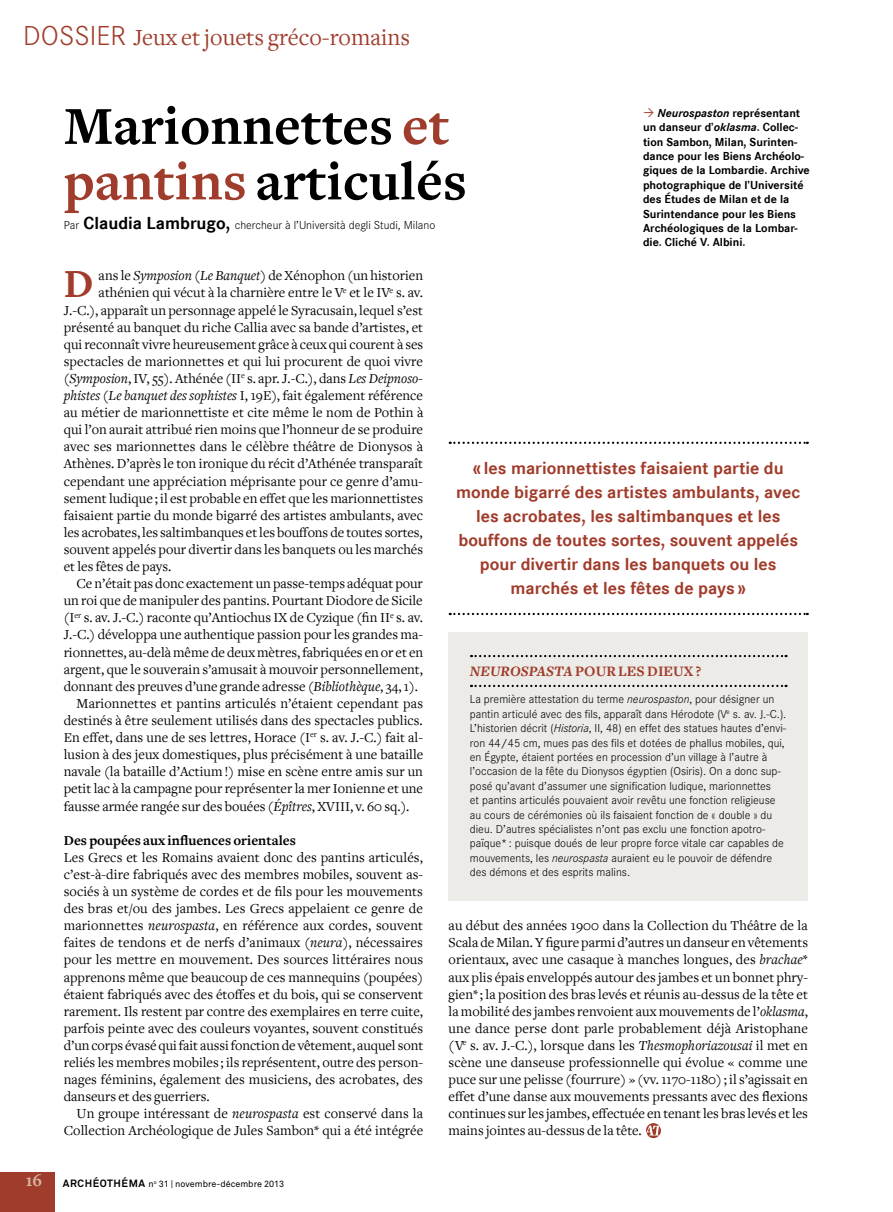
<style>
.page{position:relative;width:893px;height:1212px;background:#fff}
.page>*{position:absolute;margin:0;border:0;box-sizing:border-box;transform-origin:0 0}
.t1{font:700 55.5px/55.5px "Freight Text";color:#000}
.t2{font:700 41.55px "Freight Text";color:#a03c2b}
.t3{font:24px "Freight Text";color:#a03c2b}
.t4{font:700 18px/24px "Corporate S";color:#a03c2b;text-align:center}
.t5{font:700 15px "Freight Text";color:#a03c2b}
.t6{font:14.25px/17.1px "Freight Text";color:#000;text-align:justify}
.t7{font:700 14.25px "Freight Text";color:#000}
.t8{font:300 12px/14.4px "Corporate S";color:#000}
.t9{font:700 12px/14.4px "Corporate S";color:#000}
.t10{font:9px "Akkurat";color:#000}
.s1{font-family:"Corporate S";font-weight:300;font-size:28.5px}
.s2{color:#a03c2b}
.s3{font-weight:700;font-size:18px}
.s4{font-style:italic}
.s5{font-family:"Freight Text";font-weight:700;font-size:18px;color:#d5b7a3}
.s6{font-weight:700;font-size:10.5px}
</style>
<div class="page">
<div style="left:0;top:1172px;width:55px;height:40px;background:#a03c2b"></div>
<svg style="left:646px;top:1123px;width:15px;height:15px"></svg>
<svg style="left:646px;top:1125px;width:15px;height:10px"></svg>
<svg style="left:450px;top:442px;width:358px;height:2px"></svg>
<svg style="left:450px;top:613px;width:358px;height:2px"></svg>
<div style="left:449px;top:632px;width:359px;height:269px;background:#ecebe7"></div>
<svg style="left:471px;top:655px;width:315px;height:2px"></svg>
<svg style="left:471px;top:685px;width:315px;height:2px"></svg>
<h3 class="t3" style="left:23px;top:24px;width:388px"><span class="s1">DOSSIER</span> Jeux et jouets gréco-romains</h3>
<h1 class="t1" style="left:64px;top:99px;width:405px">Marionnettes <span class="s2">et pantins</span> articulés</h1>
<p class="t8" style="left:64px;top:218px;width:373px">Par <span class="s3">Claudia Lambrugo,</span> chercheur à l’Università degli Studi, Milano</p>
<p class="t9" style="left:643px;top:106px;width:168px;text-indent:14px"><span class="s4">Neurospaston</span> représentant un danseur d’<span class="s4">oklasma</span>. Collec&shy;tion Sambon, Milan, Surinten&shy;dance pour les Biens Archéolo&shy;giques de la Lombardie. Archive photographique de l’Université des Études de Milan et de la<br>Surintendance pour les Biens<br>Archéologiques de la Lombar&shy;die. Cliché V. Albini.</p>
<h2 class="t2" style="left:64px;top:261px;width:31px">D</h2>
<p class="t6" style="left:99px;top:267px;width:326px">ans le <span class="s4">Symposion</span> (<span class="s4">Le Banquet</span>) de Xénophon (un historien</p>
<p class="t6" style="left:99px;top:285px;width:326px">athénien qui vécut à la charnière entre le V<sup>e</sup> et le IV<sup>e</sup> s. av.</p>
<p class="t6" style="left:64px;top:302px;width:361px">J.-C.), apparaît un personnage appelé le Syracusain, lequel s’est</p>
<p class="t6" style="left:64px;top:319px;width:361px">présenté au banquet du riche Callia avec sa bande d’artistes, et</p>
<p class="t6" style="left:64px;top:336px;width:361px">qui reconnaît vivre heureusement grâce à ceux qui courent à ses</p>
<p class="t6" style="left:64px;top:353px;width:361px">spectacles de marionnettes et qui lui procurent de quoi vivre</p>
<p class="t6" style="left:64px;top:370px;width:361px">(<span class="s4">Symposion</span>, IV, 55). Athénée (II<sup>e</sup> s. apr. J.-C.), dans <span class="s4">Les Deipnoso-</span></p>
<p class="t6" style="left:64px;top:387px;width:361px"><span class="s4">phistes</span> (<span class="s4">Le banquet des sophistes</span> I, 19E), fait également référence</p>
<p class="t6" style="left:64px;top:404px;width:361px">au métier de marionnettiste et cite même le nom de Pothin à</p>
<p class="t6" style="left:64px;top:421px;width:361px">qui l’on aurait attribué rien moins que l’honneur de se produire</p>
<p class="t6" style="left:64px;top:438px;width:361px">avec ses marionnettes dans le célèbre théâtre de Dionysos à</p>
<p class="t6" style="left:64px;top:456px;width:361px">Athènes. D’après le ton ironique du récit d’Athénée transparaît</p>
<p class="t6" style="left:64px;top:473px;width:361px">cependant une appréciation méprisante pour ce genre d’amu-</p>
<p class="t6" style="left:64px;top:490px;width:361px">sement ludique ; il est probable en effet que les marionnettistes</p>
<p class="t6" style="left:64px;top:507px;width:361px">faisaient partie du monde bigarré des artistes ambulants, avec</p>
<p class="t6" style="left:64px;top:524px;width:361px">les acrobates, les saltimbanques et les bouffons de toutes sortes,</p>
<p class="t6" style="left:64px;top:541px;width:361px">souvent appelés pour divertir dans les banquets ou les marchés</p>
<p class="t6" style="left:64px;top:558px;width:109px">et les fêtes de pays.</p>
<p class="t6" style="left:77px;top:575px;width:348px">Ce n’était pas donc exactement un passe-temps adéquat pour</p>
<p class="t6" style="left:64px;top:592px;width:361px">un roi que de manipuler des pantins. Pourtant Diodore de Sicile</p>
<p class="t6" style="left:64px;top:609px;width:361px">(I<sup>er</sup> s. av. J.-C.) raconte qu’Antiochus IX de Cyzique (fin II<sup>e</sup> s. av.</p>
<p class="t6" style="left:64px;top:627px;width:361px">J.-C.) développa une authentique passion pour les grandes ma-</p>
<p class="t6" style="left:64px;top:644px;width:361px">rionnettes, au-delà même de deux mètres, fabriquées en or et en</p>
<p class="t6" style="left:64px;top:661px;width:361px">argent, que le souverain s’amusait à mouvoir personnellement,</p>
<p class="t6" style="left:64px;top:678px;width:356px">donnant des preuves d’une grande adresse (<span class="s4">Bibliothèque</span>, 34, 1).</p>
<p class="t6" style="left:77px;top:695px;width:348px">Marionnettes et pantins articulés n’étaient cependant pas</p>
<p class="t6" style="left:64px;top:712px;width:361px">destinés à être seulement utilisés dans des spectacles publics.</p>
<p class="t6" style="left:64px;top:729px;width:361px">En effet, dans une de ses lettres, Horace (I<sup>er</sup> s. av. J.-C.) fait al-</p>
<p class="t6" style="left:64px;top:746px;width:361px">lusion à des jeux domestiques, plus précisément à une bataille</p>
<p class="t6" style="left:64px;top:763px;width:361px">navale (la bataille d’Actium!) mise en scène entre amis sur un</p>
<p class="t6" style="left:64px;top:780px;width:361px">petit lac à la campagne pour représenter la mer Ionienne et une</p>
<p class="t6" style="left:64px;top:798px;width:347px">fausse armée rangée sur des bouées (<span class="s4">Épîtres</span>, XVIII, v. 60 sq.).</p>
<p class="t7" style="left:64px;top:832px;width:234px">Des poupées aux influences orientales</p>
<p class="t6" style="left:64px;top:849px;width:361px">Les Grecs et les Romains avaient donc des pantins articulés, c’est-à-dire fabriqués avec des membres mobiles, souvent as&shy;sociés à un système de cordes et de fils pour les mouvements des bras et/ou des jambes. Les Grecs appelaient ce genre de marionnettes <span class="s4">neurospasta</span>, en référence aux cordes, souvent faites de tendons et de nerfs d’animaux (<span class="s4">neura</span>), nécessaires pour les mettre en mouvement. Des sources littéraires nous apprenons même que beaucoup de ces mannequins (poupées) étaient fabriqués avec des étoffes et du bois, qui se conservent rarement. Ils restent par contre des exemplaires en terre cuite, parfois peinte avec des couleurs voyantes, souvent constitués d’un corps évasé qui fait aussi fonction de vêtement, auquel sont reliés les membres mobiles ; ils représentent, outre des person&shy;nages féminins, également des musiciens, des acrobates, des danseurs et des guerriers.</p>
<p class="t6" style="left:64px;top:1105px;width:361px;text-align:right">Un groupe intéressant de <span class="s4">neurospasta</span> est conservé dans la<br>Collection Archéologique de Jules Sambon* qui a été intégrée</p>
<p class="t10" style="left:26px;top:1178px;width:260px"><span class="s5">16</span> <span class="s6">ARCHÉOTHÉMA</span> n<sup>o</sup> 31 | novembre-décembre 2013</p>
<p class="t4" style="left:456px;top:456px;width:346px">« les marionnettistes faisaient partie du monde bigarré des artistes ambulants, avec les acrobates, les saltimbanques et les bouffons de toutes sortes, souvent appelés pour divertir dans les banquets ou les marchés et les fêtes de pays »</p>
<p class="t5" style="left:470px;top:663px;width:233px"><span class="s4">NEUROSPASTA</span> pour les dieux?</p>
<p class="t8" style="left:470px;top:692px;width:318px">La première attestation du terme <span class="s4">neurospaston</span>, pour désigner un pantin articulé avec des fils, apparaît dans Hérodote (V<sup>e</sup> s. av. J.-C.).<br>L’historien décrit (<span class="s4">Historia</span>, II, 48) en effet des statues hautes d’envi&shy;ron 44/45 cm, mues pas des fils et dotées de phallus mobiles, qui, en Égypte, étaient portées en procession d’un village à l’autre à l’occasion de la fête du Dionysos égyptien (Osiris). On a donc sup&shy;posé qu’avant d’assumer une signification ludique, marionnettes<br>et pantins articulés pouvaient avoir revêtu une fonction religieuse au cours de cérémonies où ils faisaient fonction de « double » du dieu. D’autres spécialistes n’ont pas exclu une fonction apotro&shy;païque*: puisque doués de leur propre force vitale car capables de mouvements, les <span class="s4">neurospasta</span> auraient eu le pouvoir de défendre des démons et des esprits malins.</p>
<p class="t6" style="left:449px;top:917px;width:361px">au début des années 1900 dans la Collection du Théâtre de la Scala de Milan. Y figure parmi d’autres un danseur en vêtements orientaux, avec une casaque à manches longues, des <span class="s4">brachae</span>* aux plis épais enveloppés autour des jambes et un bonnet phry&shy;gien*; la position des bras levés et réunis au-dessus de la tête et la mobilité des jambes renvoient aux mouvements de l’<span class="s4">oklasma</span>, une dance perse dont parle probablement déjà Aristophane (V<sup>e</sup> s. av. J.-C.), lorsque dans les <span class="s4">Thesmophoriazousai</span> il met en scène une danseuse professionnelle qui évolue « comme une puce sur une pelisse (fourrure) » (vv. 1170-1180); il s’agissait en effet d’une danse aux mouvements pressants avec des flexions continues sur les jambes, effectuée en tenant les bras levés et les mains jointes au-dessus de la tête.</p>
</div>
